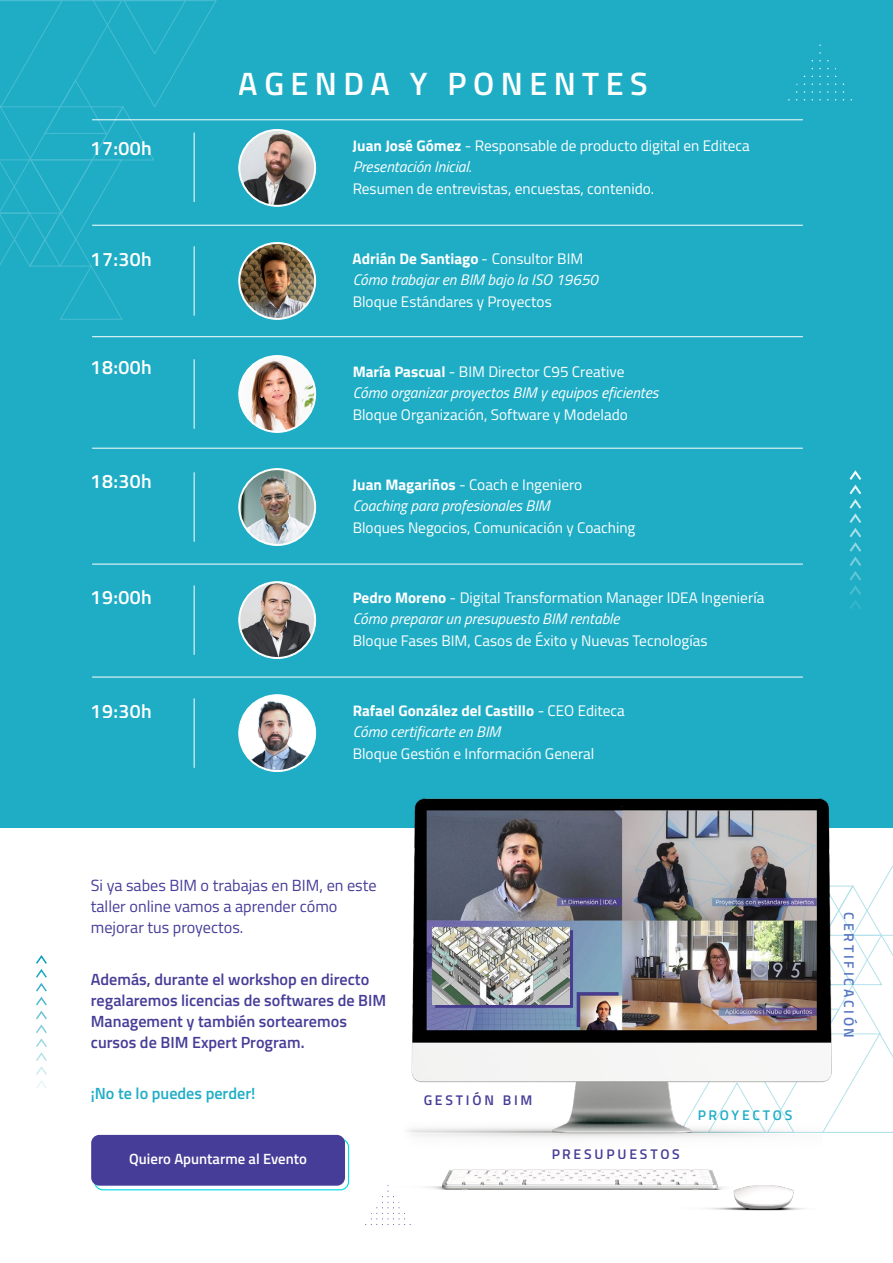
<style>
.page{position:relative;width:893px;height:1263px;background:#fff}
.page>*{position:absolute;margin:0;border:0;box-sizing:border-box;transform-origin:0 0}
.t1{font:600 32.25px "Titillium Web";letter-spacing:.2em;color:#fff}
.t2{font:600 19.5px "Titillium Web";letter-spacing:.02em;color:#fff}
.t3{font:600 16.2px/21px "Titillium Web";color:#463d98}
.t4{font:16.2px/21px "Titillium Web";color:#463d98}
.t5{font:600 16.2px "Titillium Web";color:#1fadc6}
.t6{font:15.3px/21.5px "Titillium Web";color:#fff}
.t7{font:italic 15.3px/21.5px "Titillium Web";color:#fff}
.t8{font:700 15.3px/21.5px "Titillium Web";color:#fff}
.t9{font:600 14.85px "Titillium Web";color:#fff}
.t10{font:600 13.95px "Titillium Web";letter-spacing:.2em;color:#463d98}
.t11{font:600 13.95px "Titillium Web";letter-spacing:.2em;color:#5575c3}
.t12{font:600 13.95px "Titillium Web";letter-spacing:.2em;color:#1fadc6}
.s1{font-weight:700}
.s2{font-style:italic}
.s3{font-weight:700;font-style:normal}
.s4{font-style:normal}
.s5{font-weight:400}
.s6{font-weight:400;font-style:italic}
</style>
<div class="page">
<div style="left:0;top:0;width:893px;height:828px;background:#1fadc6"></div>
<svg style="left:0;top:0;width:217px;height:320px"></svg>
<div style="left:94px;top:1138px;width:255px;height:52px;border:1px solid #02dde8;border-radius:8px"></div>
<hr style="left:92px;top:225px;width:711px;height:1px;background:#fff">
<hr style="left:92px;top:119px;width:711px;height:1px;background:#fff">
<hr style="left:92px;top:336px;width:711px;height:1px;background:#fff">
<hr style="left:92px;top:448px;width:711px;height:1px;background:#fff">
<hr style="left:92px;top:677px;width:711px;height:1px;background:#fff">
<hr style="left:92px;top:564px;width:711px;height:1px;background:#fff">
<img style="left:263px;top:716px;width:630px;height:495px">
<div style="left:91px;top:1135px;width:254px;height:51px;background:#463d98;border-radius:8px"></div>
<svg style="left:365px;top:1185px;width:46px;height:40px"></svg>
<svg style="left:36px;top:955px;width:11px;height:133px"></svg>
<svg style="left:849px;top:470px;width:13px;height:139px"></svg>
<img style="left:240px;top:243px;width:75px;height:76px;border-radius:38px">
<div style="left:239px;top:243px;width:77px;height:76px;border:1px solid #fff;border-radius:50%"></div>
<img style="left:240px;top:356px;width:75px;height:76px;border-radius:38px">
<div style="left:239px;top:356px;width:77px;height:76px;border:1px solid #fff;border-radius:50%"></div>
<img style="left:240px;top:583px;width:75px;height:75px">
<div style="left:239px;top:582px;width:77px;height:76px;border:1px solid #fff;border-radius:50%"></div>
<img style="left:240px;top:469px;width:75px;height:76px;border-radius:38px">
<div style="left:239px;top:469px;width:77px;height:76px;border:1px solid #fff;border-radius:50%"></div>
<hr style="left:194px;top:133px;width:1px;height:69px;background:#fff">
<hr style="left:194px;top:246px;width:1px;height:70px;background:#fff">
<hr style="left:194px;top:359px;width:1px;height:70px;background:#fff">
<hr style="left:194px;top:472px;width:1px;height:70px;background:#fff">
<hr style="left:194px;top:585px;width:1px;height:70px;background:#fff">
<hr style="left:194px;top:698px;width:1px;height:70px;background:#fff">
<img style="left:240px;top:695px;width:75px;height:76px;border-radius:38px">
<div style="left:239px;top:695px;width:77px;height:76px;border:1px solid #fff;border-radius:50%"></div>
<img style="left:240px;top:130px;width:75px;height:76px;border-radius:38px">
<div style="left:239px;top:130px;width:77px;height:76px;border:1px solid #fff;border-radius:50%"></div>
<h1 class="t1" style="left:239px;top:59px;width:410px">AGENDA Y PONENTES</h1>
<p class="t2" style="left:91px;top:134px;width:62px">17:00h</p>
<p class="t6" style="left:353px;top:134px;width:399px"><span class="s1">Juan José Gómez</span> - Responsable de producto digital en Editeca<br><span class="s2">Presentación Inicial.</span></p>
<p class="t6" style="left:353px;top:177px;width:303px">Resumen de entrevistas, encuestas, contenido.</p>
<p class="t2" style="left:91px;top:244px;width:62px">17:30h</p>
<p class="t7" style="left:353px;top:247px;width:247px"><span class="s3">Adrián De Santiago</span> <span class="s4">- Consultor BIM<br></span>Cómo trabajar en BIM bajo la ISO 19650</p>
<p class="t6" style="left:353px;top:290px;width:201px">Bloque Estándares y Proyectos</p>
<p class="t2" style="left:91px;top:353px;width:62px">18:00h</p>
<p class="t7" style="left:353px;top:360px;width:307px"><span class="s3">María Pascual</span> <span class="s4">- BIM Director C95 Creative<br></span>Cómo organizar proyectos BIM y equipos eficientes</p>
<p class="t6" style="left:353px;top:403px;width:277px">Bloque Organización, Software y Modelado</p>
<p class="t2" style="left:91px;top:466px;width:62px">18:30h</p>
<p class="t7" style="left:353px;top:473px;width:231px"><span class="s3">Juan Magariños</span> <span class="s4">- Coach e Ingeniero<br></span>Coaching para profesionales BIM</p>
<p class="t6" style="left:353px;top:516px;width:284px">Bloques Negocios, Comunicación y Coaching</p>
<p class="t2" style="left:91px;top:583px;width:62px">19:00h</p>
<p class="t6" style="left:353px;top:586px;width:413px"><span class="s1">Pedro Moreno</span> - Digital Transformation Manager IDEA Ingeniería<br><span class="s2">Cómo preparar un presupuesto BIM rentable</span></p>
<p class="t6" style="left:353px;top:629px;width:356px">Bloque Fases BIM, Casos de Éxito y Nuevas Tecnologías</p>
<p class="t2" style="left:91px;top:696px;width:62px">19:30h</p>
<p class="t8" style="left:353px;top:699px;width:274px">Rafael González del Castillo <span class="s5">- CEO Editeca<br></span><span class="s6">Cómo certificarte en BIM</span></p>
<p class="t6" style="left:353px;top:742px;width:243px">Bloque Gestión e Información General</p>
<p class="t4" style="left:91px;top:874px;width:287px">Si ya sabes BIM o trabajas en BIM, en este taller online vamos a aprender cómo mejorar tus proyectos.</p>
<p class="t3" style="left:91px;top:968px;width:297px">Además, durante el workshop en directo regalaremos licencias de softwares de BIM Management y también sortearemos cursos de BIM Expert Program.</p>
<p class="t5" style="left:91px;top:1081px;width:166px">¡No te lo puedes perder!</p>
<p class="t9" style="left:129px;top:1148px;width:179px">Quiero Apuntarme al Evento</p>
<p class="t10" style="left:423px;top:1090px;width:111px">GESTIÓN BIM</p>
<p class="t10" style="left:551px;top:1143px;width:130px">PRESUPUESTOS</p>
<p class="t12" style="left:697px;top:1105px;width:97px">PROYECTOS</p>
<p class="t11" style="left:859px;top:912px;width:127px;rotate:90deg">CERTIFICACIÓN</p>
</div>
